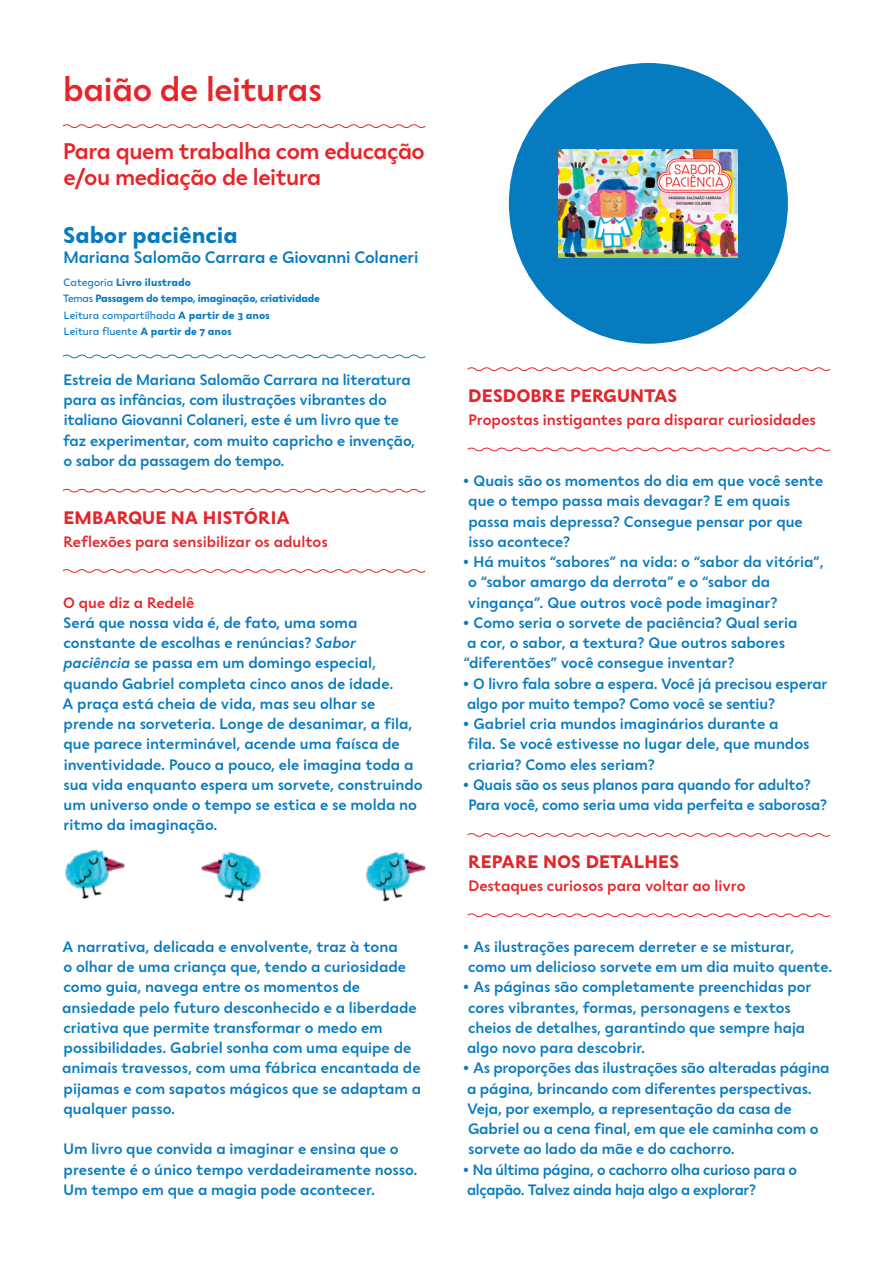
<style>
.page{position:relative;width:893px;height:1263px;background:#fff}
.page>*{position:absolute;margin:0;border:0;box-sizing:border-box;transform-origin:0 0}
.t1{font:500 33px "Seiva";letter-spacing:-.01em;color:#e5252a}
.t2{font:500 22.5px/25.5px "Seiva";letter-spacing:-.02em;color:#e5252a}
.t3{font:700 22.5px "Seiva";color:#077bc0}
.t4{font:700 18px "Seiva";color:#e5252a}
.t5{font:500 16.5px "Seiva";letter-spacing:-.01em;color:#077bc0}
.t6{font:500 15px/20.2px "Seiva";color:#077bc0}
.t7{font:500 15px "Seiva";color:#e5252a}
.t8{font:500 15px/20.2px "Seiva";letter-spacing:-.02em;color:#077bc0}
.t9{font:700 10.5px/16.5px "Seiva";letter-spacing:-.02em;color:#077bc0}
.s1{font-weight:400}
.s2{font-style:italic}
.s3{font-weight:700}
</style>
<div class="page">
<svg style="left:62px;top:124px;width:364px;height:4px"></svg>
<svg style="left:62px;top:354px;width:364px;height:5px"></svg>
<svg style="left:62px;top:488px;width:364px;height:5px"></svg>
<svg style="left:62px;top:569px;width:364px;height:4px"></svg>
<div style="left:509px;top:63px;width:279px;height:281px;background:#077bc0;border-radius:50%"></div>
<img style="left:559px;top:149px;width:179px;height:108px">
<svg style="left:467px;top:367px;width:364px;height:4px"></svg>
<svg style="left:467px;top:447px;width:364px;height:5px"></svg>
<svg style="left:467px;top:833px;width:364px;height:4px"></svg>
<svg style="left:467px;top:913px;width:364px;height:5px"></svg>
<img style="left:200px;top:852px;width:62px;height:50px">
<img style="left:365px;top:852px;width:61px;height:50px">
<img style="left:65px;top:849px;width:61px;height:51px">
<h1 class="t1" style="left:63px;top:69px;width:260px">baião de leituras</h1>
<h2 class="t2" style="left:63px;top:138px;width:363px">Para quem trabalha com educação e/ou mediação de leitura</h2>
<h2 class="t3" style="left:63px;top:221px;width:177px">Sabor paciência</h2>
<p class="t5" style="left:63px;top:247px;width:356px">Mariana Salomão Carrara e Giovanni Colaneri</p>
<p class="t9" style="left:63px;top:274px;width:259px"><span class="s1">Categoria</span> Livro ilustrado<br><span class="s1">Temas</span> Passagem do tempo, imaginação, criatividade <span class="s1">Leitura compartilhada</span> A partir de 3 anos<br><span class="s1">Leitura fluente</span> A partir de 7 anos</p>
<p class="t6" style="left:63px;top:369px;width:353px">Estreia de Mariana Salomão Carrara na literatura para as infâncias, com ilustrações vibrantes do italiano Giovanni Colaneri, este é um livro que te faz experimentar, com muito capricho e invenção, o sabor da passagem do tempo.</p>
<p class="t4" style="left:63px;top:506px;width:228px">EMBARQUE NA HISTÓRIA</p>
<p class="t7" style="left:64px;top:532px;width:266px">Reflexões para sensibilizar os adultos</p>
<p class="t7" style="left:63px;top:593px;width:133px">O que diz a Redelê</p>
<p class="t6" style="left:63px;top:612px;width:362px">Será que nossa vida é, de fato, uma soma constante de escolhas e renúncias? <span class="s2">Sabor paciência</span> se passa em um domingo especial, quando Gabriel completa cinco anos de idade.<br>A praça está cheia de vida, mas seu olhar se prende na sorveteria. Longe de desanimar, a fila, que parece interminável, acende uma faísca de inventividade. Pouco a pouco, ele imagina toda a sua vida enquanto espera um sorvete, construindo um universo onde o tempo se estica e se molda no ritmo da imaginação.</p>
<p class="t6" style="left:62px;top:936px;width:361px">A narrativa, delicada e envolvente, traz à tona<br>o olhar de uma criança que, tendo a curiosidade como guia, navega entre os momentos de ansiedade pelo futuro desconhecido e a liberdade criativa que permite transformar o medo em possibilidades. Gabriel sonha com uma equipe de animais travessos, com uma fábrica encantada de pijamas e com sapatos mágicos que se adaptam a qualquer passo.</p>
<p class="t6" style="left:64px;top:1139px;width:355px">Um livro que convida a imaginar e ensina que o presente é o único tempo verdadeiramente nosso.<br>Um tempo em que a magia pode acontecer.</p>
<p class="t4" style="left:468px;top:384px;width:210px">DESDOBRE PERGUNTAS</p>
<p class="t7" style="left:468px;top:411px;width:349px">Propostas instigantes para disparar curiosidades</p>
<p class="t6" style="left:468px;top:471px;width:356px;text-indent:-6px"><span class="s3">•</span> Quais são os momentos do dia em que você sente que o tempo passa mais devagar? E em quais passa mais depressa? Consegue pensar por que isso acontece?</p>
<p class="t6" style="left:468px;top:552px;width:358px;text-indent:-5px"><span class="s3">•</span> Há muitos “sabores” na vida: o “sabor da vitória”, o “sabor amargo da derrota” e o “sabor da vingança”. Que outros você pode imaginar?</p>
<p class="t6" style="left:462px;top:612px;width:337px"><span class="s3">•</span> Como seria o sorvete de paciência? Qual seria a cor, o sabor, a textura? Que outros sabores “diferentões” você consegue inventar?</p>
<p class="t6" style="left:467px;top:673px;width:362px;text-indent:-5px"><span class="s3">•</span> O livro fala sobre a espera. Você já precisou esperar algo por muito tempo? Como você se sentiu?</p>
<p class="t6" style="left:467px;top:714px;width:344px;text-indent:-5px"><span class="s3">•</span> Gabriel cria mundos imaginários durante a fila. Se você estivesse no lugar dele, que mundos criaria? Como eles seriam?</p>
<p class="t6" style="left:468px;top:774px;width:360px;text-indent:-6px"><span class="s3">•</span> Quais são os seus planos para quando for adulto?<br>Para você, como seria uma vida perfeita e saborosa?</p>
<p class="t4" style="left:468px;top:850px;width:213px">REPARE NOS DETALHES</p>
<p class="t7" style="left:468px;top:876px;width:279px">Destaques curiosos para voltar ao livro</p>
<p class="t6" style="left:468px;top:936px;width:366px;text-indent:-6px"><span class="s3">•</span> As ilustrações parecem derreter e se misturar, como um delicioso sorvete em um dia muito quente.</p>
<p class="t6" style="left:467px;top:977px;width:346px;text-indent:-5px"><span class="s3">•</span> As páginas são completamente preenchidas por cores vibrantes, formas, personagens e textos cheios de detalhes, garantindo que sempre haja algo novo para descobrir.</p>
<p class="t6" style="left:467px;top:1058px;width:364px;text-indent:-5px"><span class="s3">•</span> As proporções das ilustrações são alteradas página a página, brincando com diferentes perspectivas.<br>Veja, por exemplo, a representação da casa de Gabriel ou a cena final, em que ele caminha com o sorvete ao lado da mãe e do cachorro.</p>
<p class="t8" style="left:467px;top:1159px;width:332px;text-indent:-5px"><span class="s3">•</span> Na última página, o cachorro olha curioso para o alçapão. Talvez ainda haja algo a explorar?</p>
</div>
